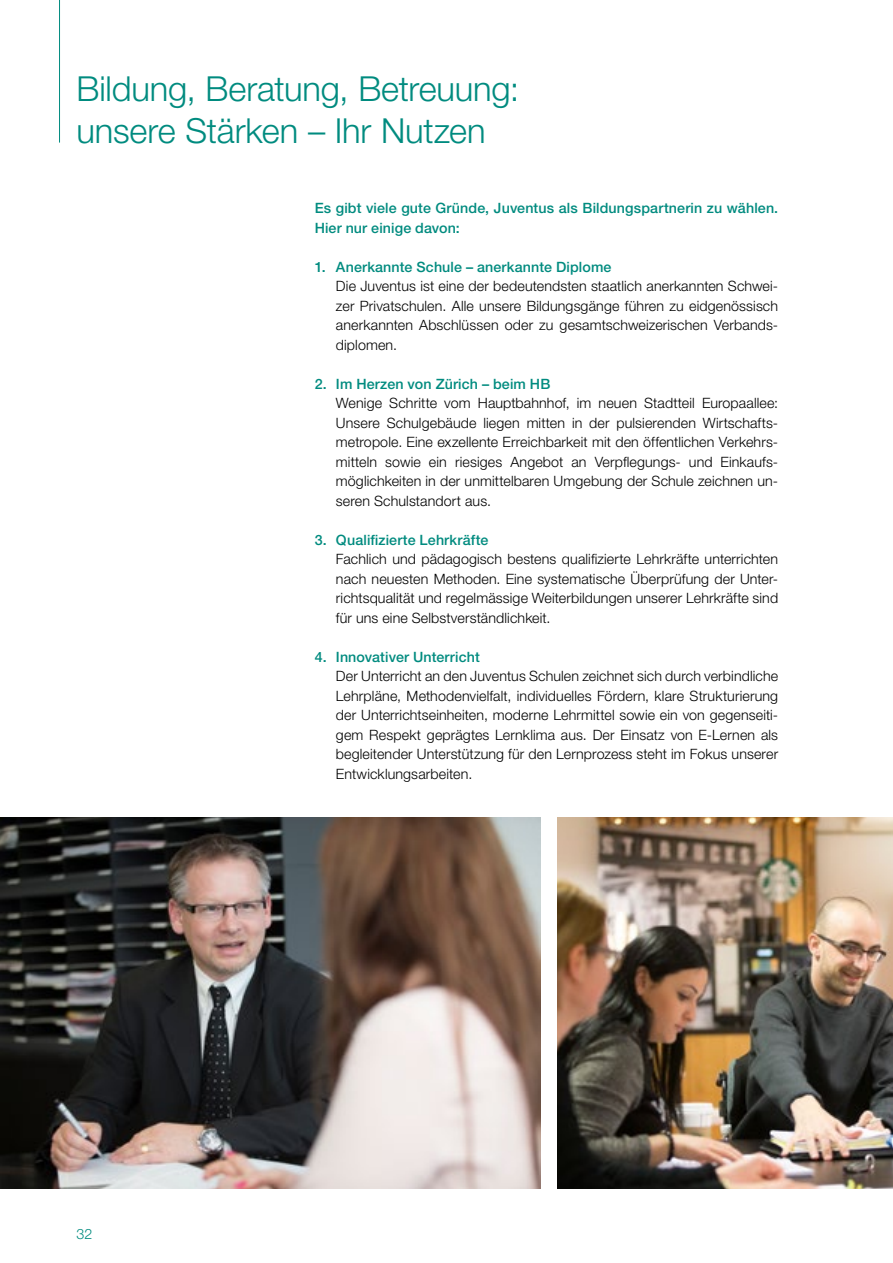
<style>
.page{position:relative;width:893px;height:1263px;background:#fff}
.page>*{position:absolute;margin:0;border:0;box-sizing:border-box;transform-origin:0 0}
.dez_Seitentitel{font:300 34.5px/41.4px "Helvetica Neue LT Std";letter-spacing:-.005em;color:#008b7f}
.dez_Grundtext_Blocks{font:300 14.25px/19.5px "Helvetica Neue LT Std";letter-spacing:.01em;color:#000;text-align:justify}
.dez_Grundtext_Blocks-2{font:500 14.25px/19.5px "Helvetica Neue LT Std";letter-spacing:.01em;color:#008b7f}
.t1{font:300 14.25px "Helvetica Neue LT Std";color:#008b7f}
</style>
<div class="page">
<img style="left:557px;top:818px;width:336px;height:370px">
<img style="left:0;top:818px;width:540px;height:370px">
<hr style="left:59px;top:0;width:1px;height:143px;background:#008b7f">
<p class="dez_Seitentitel" style="left:77px;top:67px;width:444px">Bildung, Beratung, Betreuung: unsere Stärken – Ihr Nutzen</p>
<p class="t1" style="left:77px;top:1225px;width:17px">32</p>
<p class="dez_Grundtext_Blocks-2" style="left:315px;top:198px;width:465px">Es gibt viele gute Gründe, Juventus als Bildungspartnerin zu wählen.<br>Hier nur einige davon:</p>
<p class="dez_Grundtext_Blocks-2" style="left:315px;top:257px;width:298px">1. Anerkannte Schule – anerkannte Diplome</p>
<p class="dez_Grundtext_Blocks" style="left:336px;top:276px;width:444px">Die Juventus ist eine der bedeutendsten staatlich anerkannten Schwei&shy;zer Privatschulen. Alle unsere Bildungsgänge führen zu eidgenössisch anerkannten Abschlüssen oder zu gesamtschweizerischen Verbands&shy;diplomen.</p>
<p class="dez_Grundtext_Blocks-2" style="left:315px;top:374px;width:237px">2. Im Herzen von Zürich – beim HB</p>
<p class="dez_Grundtext_Blocks" style="left:336px;top:393px;width:444px;text-align:left">Wenige Schritte vom Hauptbahnhof, im neuen Stadtteil Europaallee:<br>Unsere Schulgebäude liegen mitten in der pulsierenden Wirtschafts&shy;metropole. Eine exzellente Erreichbarkeit mit den öffentlichen Verkehrs&shy;mitteln sowie ein riesiges Angebot an Verpflegungs- und Einkaufs&shy;möglichkeiten in der unmittelbaren Umgebung der Schule zeichnen un&shy;seren Schulstandort aus.</p>
<p class="dez_Grundtext_Blocks-2" style="left:315px;top:530px;width:175px">3. Qualifizierte Lehrkräfte</p>
<p class="dez_Grundtext_Blocks" style="left:336px;top:549px;width:444px">Fachlich und pädagogisch bestens qualifizierte Lehrkräfte unterrichten nach neuesten Methoden. Eine systematische Überprüfung der Unter&shy;richtsqualität und regelmässige Weiterbildungen unserer Lehrkräfte sind für uns eine Selbstverständlichkeit.</p>
<p class="dez_Grundtext_Blocks-2" style="left:315px;top:647px;width:167px">4. Innovativer Unterricht</p>
<p class="dez_Grundtext_Blocks" style="left:336px;top:666px;width:444px">Der Unterricht an den Juventus Schulen zeichnet sich durch verbindliche Lehrpläne, Methodenvielfalt, individuelles Fördern, klare Strukturierung der Unterrichtseinheiten, moderne Lehrmittel sowie ein von gegenseiti&shy;gem Respekt geprägtes Lernklima aus. Der Einsatz von E-Lernen als begleitender Unterstützung für den Lernprozess steht im Fokus unserer Entwicklungsarbeiten.</p>
</div>
